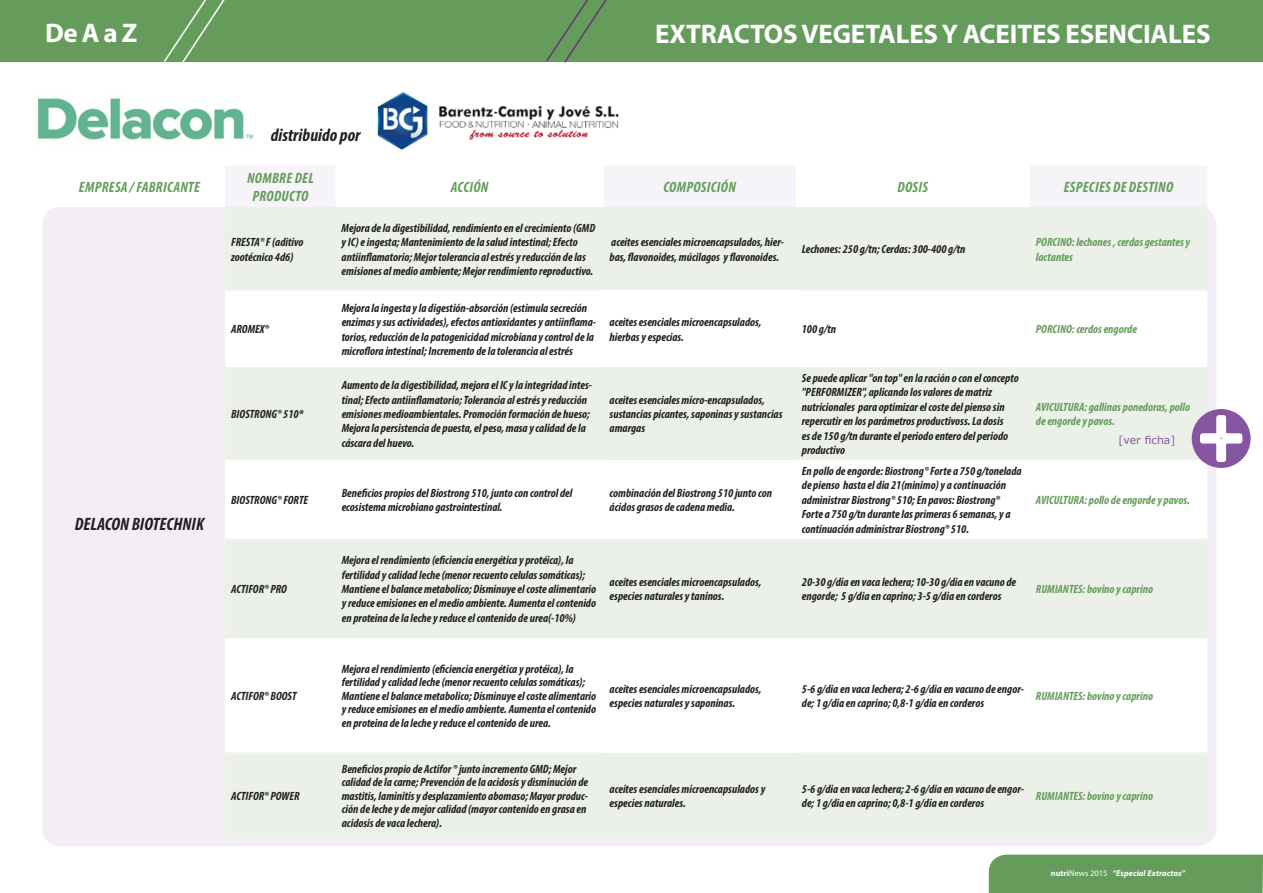
<style>
.page{position:relative;width:1263px;height:893px;background:#fff}
.page>*{position:absolute;margin:0;border:0;box-sizing:border-box;transform-origin:0 0}
.t1{font:700 27px "Myriad Pro";letter-spacing:-.005em;color:#fff}
.t2{font:italic 700 condensed 18px "Myriad Pro";letter-spacing:-.01em;color:#231f20}
.t3{font:italic 700 condensed 15px/18px "Myriad Pro";letter-spacing:.02em;color:#659c5b;text-align:center}
.t4{font:italic 700 condensed 12px/14.4px "Myriad Pro";color:#231f20}
.t5{font:italic 700 condensed 12px/14.4px "Myriad Pro";color:#659c5b}
.t6{font:10.8px "MS Reference Sans Serif";color:#8655a2}
.t7{font:italic 700 8.4px "Myriad Pro";color:#fff}
.s1{font-style:normal}
.s2{font-weight:400;font-style:normal}
</style>
<div class="page">
<div style="left:0;top:0;width:1263px;height:62px;background:#659c5b"></div>
<svg style="left:546px;top:0;width:61px;height:63px"></svg>
<svg style="left:164px;top:0;width:61px;height:62px"></svg>
<div style="left:989px;top:855px;width:274px;height:38px;background:#659c5b"></div>
<img style="left:377px;top:92px;width:242px;height:58px">
<div style="left:42px;top:207px;width:1174px;height:639px;background:linear-gradient(to right,#efeff0,#e9f2e7);border-radius:18px"></div>
<svg style="left:225px;top:166px;width:982px;height:41px"></svg>
<svg style="left:225px;top:291px;width:982px;height:76px"></svg>
<div style="left:603px;top:291px;width:193px;height:76px;background:#fff"></div>
<svg style="left:225px;top:460px;width:982px;height:79px"></svg>
<div style="left:603px;top:460px;width:193px;height:79px;background:#fff"></div>
<svg style="left:225px;top:638px;width:982px;height:114px"></svg>
<div style="left:603px;top:638px;width:193px;height:114px;background:#fff"></div>
<div style="left:1192px;top:409px;width:58px;height:59px;background:#8655a2;border-radius:50%"></div>
<svg style="left:1197px;top:412px;width:48px;height:53px"></svg>
<img style="left:37px;top:98px;width:217px;height:42px">
<h1 class="t1" style="left:45px;top:15px;width:94px">DE A A Z</h1>
<h1 class="t1" style="left:655px;top:16px;width:557px">EXTRACTOS VEGETALES Y ACEITES ESENCIALES</h1>
<h2 class="t2" style="left:271px;top:124px;width:92px">distribuido por</h2>
<p class="t3" style="left:79px;top:178px;width:122px">Empresa / Fabricante</p>
<p class="t3" style="left:247px;top:169px;width:68px">Nombre del<br>Producto</p>
<p class="t3" style="left:451px;top:178px;width:39px">Acción</p>
<p class="t3" style="left:663px;top:178px;width:74px">Composición</p>
<p class="t3" style="left:897px;top:178px;width:32px">Dosis</p>
<p class="t3" style="left:1064px;top:178px;width:111px">Especies de destino</p>
<h2 class="t2" style="left:75px;top:512px;width:25px">DELACON</h2>
<h2 class="t2" style="left:132px;top:512px;width:74px">BIOTECHNIK</h2>
<p class="t4" style="left:231px;top:235px;width:74px">FRESTA ® F (aditivo zootécnico 4d6)</p>
<p class="t4" style="left:231px;top:322px;width:8px">AROM</p>
<p class="t4" style="left:255px;top:322px;width:15px">EX®</p>
<p class="t4" style="left:231px;top:407px;width:7px">BIOSTRON</p>
<p class="t4" style="left:272px;top:407px;width:33px">G® 510*</p>
<p class="t4" style="left:342px;top:220px;width:253px">Mejora de la digestibilidad, rendimiento en el crecimiento (GMD y IC) e ingesta; Mantenimiento de la salud intestinal; Efecto antiinflamatorio; Mejor tolerancia al estrés y reducción de las emisiones al medio ambiente; Mejor rendimiento reproductivo.</p>
<p class="t4" style="left:342px;top:300px;width:256px">Mejora la ingesta y la digestión-absorción (estimula secreción enzimas y sus actividades), efectos antioxidantes y antiinflama&shy;torios, reducción de la patogenicidad microbiana y control de la microflora intestinal; Incremento de la tolerancia al estrés</p>
<p class="t4" style="left:342px;top:378px;width:252px">Aumento de la digestibilidad, mejora el IC y la integridad intes&shy;tinal; Efecto antiinflamatorio; Tolerancia al estrés y reducción emisiones medioambientales. Promoción formación de hueso; Mejora la persistencia de puesta, el peso, masa y calidad de la cáscara del huevo.</p>
<p class="t4" style="left:609px;top:235px;width:176px">aceites esenciales microencapsulados, hier&shy;bas, flavonoides, múcilagos y flavonoides.</p>
<p class="t4" style="left:802px;top:242px;width:165px">Lechones: 250 g/tn; Cerdas: 300-400 g/tn</p>
<p class="t5" style="left:1036px;top:235px;width:156px;text-indent:36px">: lechones , cerdas gestantes y lactantes</p>
<p class="t5" style="left:1036px;top:235px;width:7px">PORCINO</p>
<p class="t4" style="left:610px;top:315px;width:153px">aceites esenciales microencapsulados, hierbas y especias.</p>
<p class="t4" style="left:802px;top:322px;width:36px">100 g/tn</p>
<p class="t5" style="left:1036px;top:322px;width:7px">PORCINO</p>
<p class="t5" style="left:1072px;top:322px;width:67px">: cerdos engorde</p>
<p class="t4" style="left:610px;top:392px;width:175px">aceites esenciales micro-encapsulados, sustancias picantes, saponinas y sustancias amargas</p>
<p class="t4" style="left:802px;top:371px;width:218px">Se puede aplicar "on top" en la ración o con el concepto "PERFORMI</p>
<p class="t4" style="left:802px;top:385px;width:208px;text-indent:46px">ZER", aplicando los valores de matriz nutricionales para optimizar el coste del pienso sin repercutir en los parámetros productivoss. La dosis es de 150 g/tn durante el periodo entero del periodo productivo</p>
<p class="t5" style="left:1036px;top:399px;width:156px;text-indent:48px">: gallinas ponedoras, pollo de engorde y pavos.</p>
<p class="t5" style="left:1036px;top:399px;width:16px">AVICULTURA</p>
<p class="t6" style="left:1118px;top:433px;width:58px">[ver ficha]</p>
<p class="t4" style="left:231px;top:492px;width:7px">BIOSTRON</p>
<p class="t4" style="left:272px;top:492px;width:38px">G® FORTE</p>
<p class="t4" style="left:342px;top:485px;width:233px">Beneficios propios del Biostrong 510, junto con control del ecosistema microbiano gastrointestinal.</p>
<p class="t4" style="left:610px;top:485px;width:164px">combinación del Biostrong 510 junto con ácidos grasos de cadena media.</p>
<p class="t4" style="left:802px;top:464px;width:221px">En pollo de engorde: Biostrong® Forte a 750 g/tonelada de pienso hasta el dia 21(minimo) y a continuación administrar Biostrong® 510; En pavos: Biostrong® Forte a 750 g/tn durante las primeras 6 semanas, y a continuación administrar Biostrong® 510.</p>
<p class="t5" style="left:1036px;top:492px;width:16px">AVICULTURA</p>
<p class="t5" style="left:1084px;top:492px;width:107px">: pollo de engorde y pavos.</p>
<p class="t4" style="left:231px;top:581px;width:46px">ACTIFOR® PRO</p>
<p class="t4" style="left:231px;top:688px;width:46px">ACTIFOR® BOOST</p>
<p class="t4" style="left:231px;top:788px;width:70px">ACTIFOR ® PO WER</p>
<p class="t4" style="left:342px;top:553px;width:256px">Mejora el rendimiento (eficiencia energética y protéica), la fertilidad y calidad leche (menor recuento celulas somáticas); Mantiene el balance metabolico; Disminuye el coste alimentario y reduce emisiones en el medio ambiente. Aumenta el contenido en proteina de la leche y reduce el contenido de urea(-10%)</p>
<p class="t4" style="left:610px;top:574px;width:153px">aceites esenciales microencapsulados, especies naturales y taninos.</p>
<p class="t4" style="left:802px;top:574px;width:216px">20-30 g/dia en vaca lechera; 10-30 g/dia en vacuno de engorde; 5 g/dia en caprino; 3-5 g/dia en corderos</p>
<p class="t5" style="left:1036px;top:581px;width:7px">RUMIANT</p>
<p class="t5" style="left:1073px;top:581px;width:81px">ES: bovino y caprino</p>
<p class="t4" style="left:342px;top:662px;width:256px;line-height:13.5px">Mejora el rendimiento (eficiencia energética y protéica), la fertilidad y calidad leche (menor recuento celulas somáticas); Mantiene el balance metabolico; Disminuye el coste alimentario y reduce emisiones en el medio ambiente. Aumenta el contenido en proteina de la leche y reduce el contenido de urea.</p>
<p class="t4" style="left:610px;top:682px;width:153px;line-height:13.5px">aceites esenciales microencapsulados, especies naturales y saponinas.</p>
<p class="t4" style="left:802px;top:682px;width:224px;line-height:13.5px">5-6 g/dia en vaca lechera; 2-6 g/dia en vacuno de engor&shy;de; 1 g/dia en caprino; 0,8-1 g/dia en corderos</p>
<p class="t5" style="left:1036px;top:688px;width:7px">RUMIANT</p>
<p class="t5" style="left:1073px;top:688px;width:81px">ES: bovino y caprino</p>
<p class="t4" style="left:342px;top:762px;width:248px;line-height:13.5px">Beneficios propio de Actifor ® junto incremento GMD; Mejor calidad de la carne; Prevención de la acidosis y disminución de mastitis, laminitis y desplazamiento abomaso; Mayor produc&shy;ción de leche y de mejor calidad (mayor contenido en grasa en acidosis de vaca lechera).</p>
<p class="t4" style="left:610px;top:782px;width:157px;line-height:13.5px">aceites esenciales microencapsulados y especies naturales.</p>
<p class="t4" style="left:802px;top:782px;width:224px;line-height:13.5px">5-6 g/dia en vaca lechera; 2-6 g/dia en vacuno de engor&shy;de; 1 g/dia en caprino; 0,8-1 g/dia en corderos</p>
<p class="t5" style="left:1036px;top:788px;width:7px">RUMIANT</p>
<p class="t5" style="left:1073px;top:788px;width:81px">ES: bovino y caprino</p>
<p class="t7" style="left:1051px;top:868px;width:136px"><span class="s1">NUTRI</span><span class="s2">News 2015</span> “Especial Extractos”</p>
</div>
